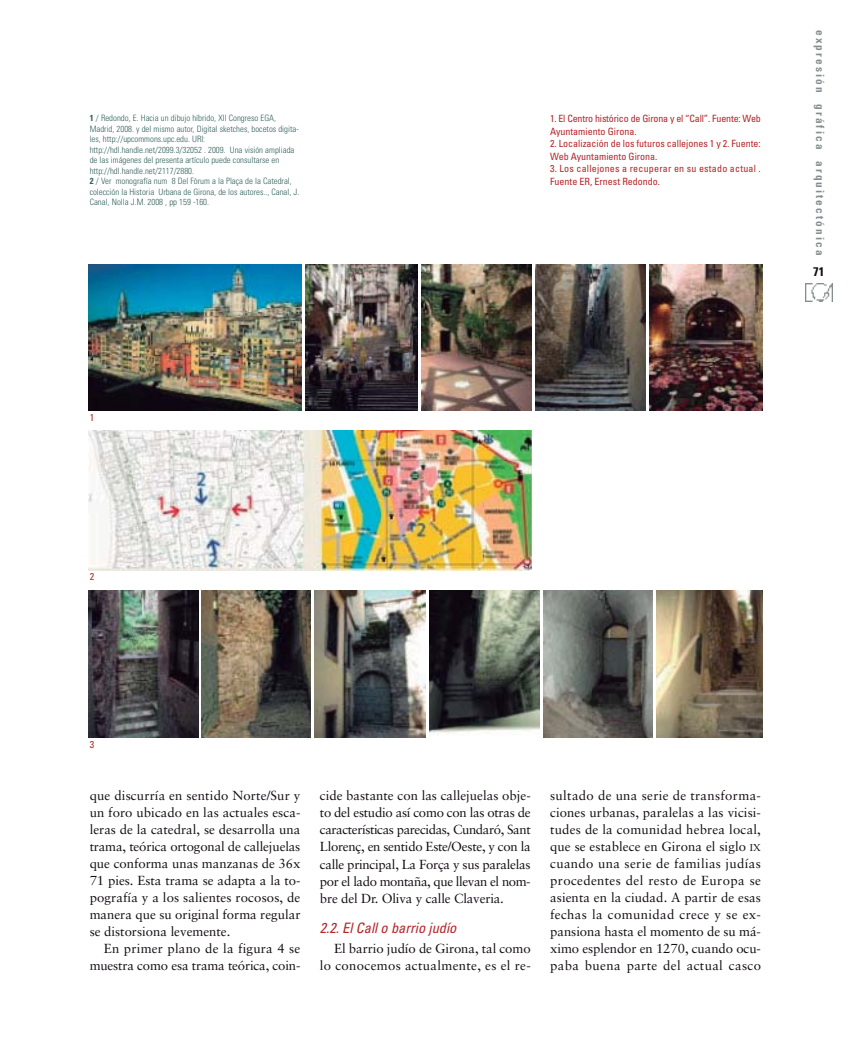
<style>
.page{position:relative;width:851px;height:1063px;background:#fff}
.page>*{position:absolute;margin:0;border:0;box-sizing:border-box;transform-origin:0 0}
.t1{font:italic condensed 14.38px "Univers";color:#b5252a}
.t2{font:13.12px/17.1px "Sabon";letter-spacing:-.005em;color:#140d14;text-align:justify}
.t3{font:13.12px/17.2px "Sabon";letter-spacing:.025em;color:#140d14;text-align:right}
.t4{font:700 condensed 12.5px "Univers";color:#140d14}
.t5{font:700 condensed 11.25px "Univers";letter-spacing:.185em;color:#858e8f}
.t6{font:condensed 10px/12.5px "Univers";color:#b5252a}
.t7{font:condensed 10px/12.5px "Univers";letter-spacing:.02em;color:#b5252a}
.t8{font:300 condensed 8.75px/10.5px "Univers";color:#33615d}
.s1{font-weight:700}
.s2{font-size:9.88px}
</style>
<div class="page">
<svg style="left:805px;top:283px;width:28px;height:19px"></svg>
<img style="left:805px;top:284px;width:27px;height:17px">
<img style="left:88px;top:265px;width:213px;height:146px">
<img style="left:305px;top:265px;width:112px;height:146px">
<img style="left:421px;top:265px;width:110px;height:146px">
<img style="left:535px;top:265px;width:110px;height:146px">
<img style="left:649px;top:265px;width:113px;height:146px">
<img style="left:88px;top:431px;width:444px;height:139px">
<img style="left:88px;top:590px;width:110px;height:148px">
<img style="left:202px;top:590px;width:109px;height:148px">
<img style="left:315px;top:590px;width:110px;height:148px">
<img style="left:429px;top:590px;width:110px;height:145px">
<img style="left:543px;top:590px;width:109px;height:148px">
<img style="left:656px;top:590px;width:106px;height:148px">
<p class="t8" style="left:90px;top:114px;width:211px"><span class="s1">1</span> / Redondo, E. Hacia un dibujo híbrido, XII Congreso EGA, Madrid, 2008. y del mismo autor, Digital sketches, bocetos digita&shy;les, http://upcommons.upc.edu. URI: http://hdl.handle.net/2099.3/32052 . 2009. Una visión ampliada de las imágenes del presenta artículo puede consultarse en http://hdl.handle.net/2117/2880.<br><span class="s1">2</span> / Ver monografía num 8 Del Fòrum a la Plaça de la Catedral, colección la Historia Urbana de Girona, de los autores.., Canal, J.<br>Canal, Nolla J.M. 2008 , pp 159 -160.</p>
<p class="t6" style="left:90px;top:412px;width:6px">1</p>
<p class="t6" style="left:90px;top:572px;width:6px">2</p>
<p class="t6" style="left:550px;top:113px;width:212px">1. El Centro histórico de Girona y el “Call”. Fuente: Web<br>Ayuntamiento Girona.</p>
<p class="t6" style="left:550px;top:138px;width:212px">2. Localización de los futuros callejones 1 y 2. Fuente:<br>Web Ayuntamiento Girona.</p>
<p class="t7" style="left:550px;top:163px;width:212px">3. Los callejones a recuperar en su estado actual .<br>Fuente ER, Ernest Redondo.</p>
<p class="t5" style="left:824px;top:30px;width:227px;rotate:90deg">expresión gráfica arquitectónica</p>
<p class="t4" style="left:813px;top:267px;width:13px">71</p>
<p class="t6" style="left:90px;top:739px;width:6px">3</p>
<p class="t2" style="left:90px;top:788px;width:212px">que discurría en sentido Norte/Sur y un foro ubicado en las actuales esca&shy;leras de la catedral, se desarrolla una trama, teórica ortogonal de callejuelas que conforma unas manzanas de 36x 71 pies. Esta trama se adapta a la to&shy;pografía y a los salientes rocosos, de manera que su original forma regular se distorsiona levemente.</p>
<p class="t2" style="left:90px;top:941px;width:212px;text-align:right">En primer plano de la figura 4 se muestra como esa trama teórica, coin-</p>
<p class="t2" style="left:320px;top:788px;width:212px">cide bastante con las callejuelas obje&shy;to del estudio así como con las otras de características parecidas, Cundaró, Sant Llorenç, en sentido Este/Oeste, y con la calle principal, La Força y sus paralelas por el lado montaña, que llevan el nom&shy;bre del Dr. Oliva y calle Claveria.</p>
<p class="t1" style="left:320px;top:923px;width:141px">2.2.ElCallo barrio judío</p>
<p class="t3" style="left:320px;top:941px;width:212px">El barrio judío de Girona, tal como lo conocemos actualmente, es el re-</p>
<p class="t2" style="left:550px;top:788px;width:212px">sultado de una serie de transforma&shy;ciones urbanas, paralelas a las vicisi&shy;tudes de la comunidad hebrea local, que se establece en Girona el siglo <span class="s2">IX </span>cuando una serie de familias judías procedentes del resto de Europa se asienta en la ciudad. A partir de esas fechas la comunidad crece y se ex&shy;pansiona hasta el momento de su má&shy;ximo esplendor en 1270, cuando ocu&shy;paba buena parte del actual casco</p>
</div>
